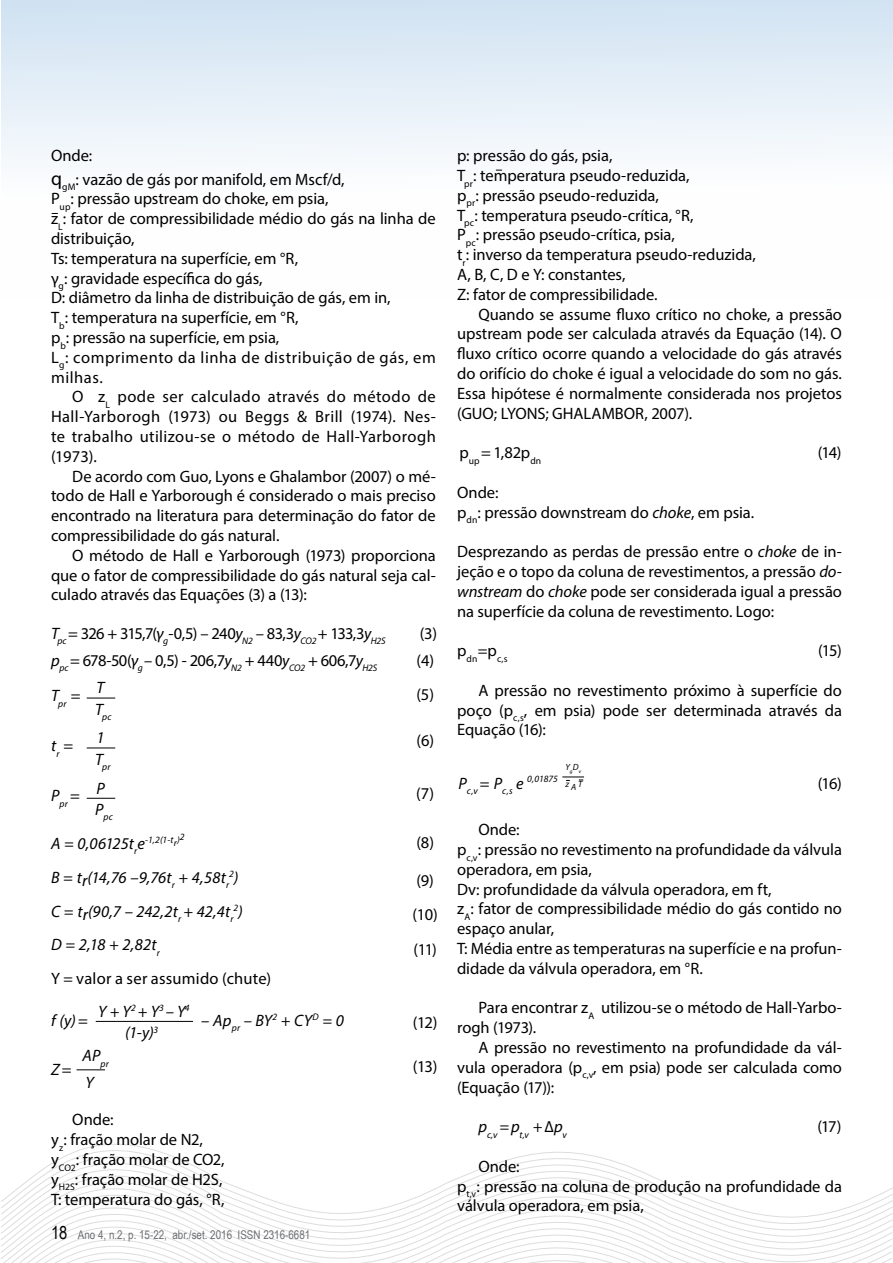
<style>
.page{position:relative;width:893px;height:1263px;background:#fff}
.page>*{position:absolute;margin:0;border:0;box-sizing:border-box;transform-origin:0 0}
.t1{font:16.5px/19.8px "Myriad Pro";letter-spacing:-.005em;color:#000}
.t2{font:italic 16.5px "Myriad Pro";letter-spacing:.01em;color:#000}
.t3{font:16.5px "Myriad Pro";letter-spacing:-.055em;color:#000}
.t4{font:16.5px/33.9px "Myriad Pro";letter-spacing:.015em;color:#000}
.t5{font:12px "Arial Narrow";color:#6d6e71}
.t6{font:italic 9.6px "Myriad Pro";letter-spacing:.035em;color:#000}
.t7{font:9.6px "Myriad Pro";color:#000}
.t8{font:italic 9px/17.1px "Myriad Pro";color:#000}
.s1{font-size:19.5px}
.s2{font-style:italic}
.s3{font-style:normal}
.s4{font-size:16.5px}
.s5{font-size:18px;color:#000}
.s6{font-style:normal;font-size:16.5px}
</style>
<div class="page">
<svg style="left:40px;top:1164px;width:601px;height:7px"></svg>
<svg style="left:32px;top:1171px;width:622px;height:6px"></svg>
<svg style="left:23px;top:1177px;width:645px;height:7px"></svg>
<svg style="left:15px;top:1184px;width:878px;height:6px"></svg>
<svg style="left:8px;top:1190px;width:885px;height:6px"></svg>
<svg style="left:1px;top:1196px;width:892px;height:37px"></svg>
<svg style="left:1px;top:1203px;width:891px;height:6px"></svg>
<svg style="left:1px;top:1209px;width:891px;height:6px"></svg>
<svg style="left:1px;top:1215px;width:891px;height:48px"></svg>
<div style="left:1px;top:0;width:891px;height:298px;background:linear-gradient(to bottom,#d6e5f3,#fff)"></div>
<svg style="left:562px;top:777px;width:22px;height:4px"></svg>
<svg style="left:87px;top:698px;width:28px;height:1px"></svg>
<svg style="left:87px;top:748px;width:28px;height:1px"></svg>
<svg style="left:87px;top:798px;width:28px;height:1px"></svg>
<hr style="left:96px;top:1021px;width:97px;height:1px;background:#000">
<svg style="left:77px;top:1069px;width:28px;height:1px"></svg>
<p class="t1" style="left:51px;top:144px;width:295px;line-height:23.4px">Onde:<br><span class="s1">q</span><sub>gM</sub>: vazão de gás por manifold, em Mscf/d,</p>
<p class="t1" style="left:51px;top:189px;width:386px">P<sub>up</sub>: pressão upstream do choke, em psia,<br>z<sub>L</sub>: fator de compressibilidade médio do gás na linha de distribuição,<br>Ts: temperatura na superfície, em °R,<br>γ<sub>g</sub>: gravidade específica do gás,<br>D: diâmetro da linha de distribuição de gás, em in,<br>T<sub>b</sub>: temperatura na superfície, em °R,<br>p<sub>b</sub>: pressão na superfície, em psia,<br>L<sub>g</sub>: comprimento da linha de distribuição de gás, em milhas.</p>
<p class="t1" style="left:51px;top:387px;width:386px;text-align:justify;text-indent:21px">O z<sub>L</sub> pode ser calculado através do método de Hall-Yarborogh (1973) ou Beggs &amp; Brill (1974). Nes&shy;te trabalho utilizou-se o método de Hall-Yarborogh (1973).</p>
<p class="t1" style="left:51px;top:466px;width:386px;text-align:justify;text-indent:21px">De acordo com Guo, Lyons e Ghalambor (2007) o mé&shy;todo de Hall e Yarborough é considerado o mais preciso encontrado na literatura para determinação do fator de compressibilidade do gás natural.</p>
<p class="t1" style="left:51px;top:545px;width:386px;text-align:justify;text-indent:21px">O método de Hall e Yarborough (1973) proporciona que o fator de compressibilidade do gás natural seja cal&shy;culado através das Equações (3) a (13):</p>
<p class="t3" style="left:51px;top:623px;width:336px"><span class="s2">T</span><sub>pc</sub> = 326 + 315,7(<span class="s2">γ</span><sub>g</sub>-0,5) – 240<span class="s2">y</span><sub>N2</sub> – 83,3<span class="s2">y</span><sub>CO2</sub> + 133,3<span class="s2">y</span><sub>H2S</sub></p>
<p class="t1" style="left:420px;top:623px;width:19px">(3)</p>
<p class="t1" style="left:51px;top:650px;width:328px"><span class="s2">p</span><sub>pc</sub> = 678-50(<span class="s2">γ</span><sub>g</sub> – 0,5) - 206,7<span class="s2">y</span><sub>N2</sub> + 440<span class="s2">y</span><sub>CO2</sub> + 606,7<span class="s2">y</span><sub>H2S</sub></p>
<p class="t1" style="left:417px;top:650px;width:19px">(4)</p>
<p class="t6" style="left:51px;top:698px;width:31px"><sup>T</sup>pr <sup>=</sup></p>
<p class="t2" style="left:51px;top:735px;width:24px">t<sub>r</sub> <span class="s3">=</span></p>
<p class="t6" style="left:51px;top:798px;width:30px"><sup>P</sup>pr <sup>=</sup></p>
<p class="t2" style="left:97px;top:678px;width:9px">T</p>
<p class="t2" style="left:97px;top:728px;width:10px">1</p>
<p class="t2" style="left:97px;top:778px;width:10px">P</p>
<p class="t1" style="left:416px;top:684px;width:19px">(5)</p>
<p class="t1" style="left:416px;top:730px;width:19px">(6)</p>
<p class="t1" style="left:416px;top:783px;width:20px">(7)</p>
<p class="t1" style="left:416px;top:832px;width:19px">(8)</p>
<p class="t1" style="left:413px;top:863px;width:27px;line-height:34.5px">(9) (10) (11)</p>
<p class="t6" style="left:95px;top:711px;width:18px"><sup>T</sup>pc</p>
<p class="t6" style="left:95px;top:761px;width:17px"><sup>T</sup>pr</p>
<p class="t6" style="left:95px;top:811px;width:19px"><sup>P</sup>pc</p>
<p class="t6" style="left:51px;top:834px;width:135px"><span class="s4">A = 0,06125t</span>r<span class="s4">e</span>-1,2(1-tr)2</p>
<p class="t2" style="left:51px;top:867px;width:180px">B = tr(14,76 –9,76t<sub>r</sub> + 4,58t<sub>r</sub></p>
<p class="t6" style="left:229px;top:868px;width:11px">2<span class="s4">)</span></p>
<p class="t2" style="left:51px;top:901px;width:184px">C = tr(90,7 – 242,2t<sub>r</sub> + 42,4t<sub>r</sub></p>
<p class="t6" style="left:233px;top:902px;width:11px">2<span class="s4">)</span></p>
<p class="t4" style="left:51px;top:928px;width:222px"><span class="s2">D = 2,18 + 2,82t</span><sub>r<br></sub>Y <span class="s2">=</span> valor a ser assumido (chute)</p>
<p class="t2" style="left:51px;top:1010px;width:38px">f (y)<span class="s3">=</span></p>
<p class="t2" style="left:98px;top:1001px;width:93px">Y + Y<sup>2</sup> + Y<sup>3</sup> – Y<sup>4</sup></p>
<p class="t2" style="left:125px;top:1022px;width:35px">(1-y)<sup>3</sup></p>
<p class="t2" style="left:51px;top:1059px;width:22px">Z<span class="s3">=</span></p>
<p class="t2" style="left:82px;top:1045px;width:28px">AP<sub>pr</sub></p>
<p class="t2" style="left:86px;top:1072px;width:10px">Y</p>
<p class="t2" style="left:201px;top:1010px;width:144px">– Ap<sub>pr</sub> – BY<sup>2</sup> + CY<sup>D</sup> = 0</p>
<p class="t1" style="left:51px;top:1110px;width:175px;text-indent:21px">Onde:<br>y<sub>z</sub>: fração molar de N2, y<sub>CO2</sub>: fração molar de CO2, y<sub>H2S</sub>: fração molar de H2S,<br>T: temperatura do gás, °R,</p>
<p class="t5" style="left:51px;top:1225px;width:261px"><span class="s5">18</span> Ano 4, n.2, p. 15-22, abr./set. 2016 ISSN 2316-6681</p>
<p class="t1" style="left:413px;top:1012px;width:26px">(12)</p>
<p class="t1" style="left:413px;top:1056px;width:26px">(13)</p>
<p class="t1" style="left:457px;top:145px;width:300px">p: pressão do gás, psia,<br>T<sub>pr</sub>: temperatura pseudo-reduzida,<br>p<sub>pr</sub>: pressão pseudo-reduzida,<br>T<sub>pc</sub>: temperatura pseudo-crítica, °R,<br>P<sub>pc</sub>: pressão pseudo-crítica, psia,<br>t<sub>r</sub>: inverso da temperatura pseudo-reduzida, A, B, C, D e Y: constantes,<br>Z: fator de compressibilidade.</p>
<p class="t1" style="left:457px;top:304px;width:386px;text-align:justify;text-indent:21px">Quando se assume fluxo crítico no choke, a pressão upstream pode ser calculada através da Equação (14). O fluxo crítico ocorre quando a velocidade do gás através do orifício do choke é igual a velocidade do som no gás.<br>Essa hipótese é normalmente considerada nos projetos (GUO; LYONS; GHALAMBOR, 2007).</p>
<p class="t1" style="left:459px;top:443px;width:83px">p<sub>up</sub> = 1,82p<sub>dn</sub></p>
<p class="t1" style="left:818px;top:443px;width:25px">(14)</p>
<p class="t1" style="left:457px;top:482px;width:299px">Onde:<br>p<sub>dn</sub>: pressão downstream do <span class="s2">choke</span>, em psia.</p>
<p class="t1" style="left:457px;top:542px;width:386px;text-align:justify">Desprezando as perdas de pressão entre o <span class="s2">choke</span> de in&shy;jeção e o topo da coluna de revestimentos, a pressão <span class="s2">do&shy;wnstream</span> do <span class="s2">choke</span> pode ser considerada igual a pressão na superfície da coluna de revestimento. Logo:</p>
<p class="t7" style="left:457px;top:653px;width:52px"><sup>p</sup>dn<sup>=p</sup>c,s</p>
<p class="t1" style="left:818px;top:641px;width:25px">(15)</p>
<p class="t1" style="left:457px;top:680px;width:386px;text-align:justify;text-indent:21px">A pressão no revestimento próximo à superfície do poço (p<sub>c,s</sub>, em psia) pode ser determinada através da Equação (16):</p>
<p class="t6" style="left:459px;top:772px;width:101px"><span class="s4">P</span>c,v <span class="s6">=</span> <span class="s4">P</span>c,s <span class="s4">e</span> 0,01875</p>
<p class="t8" style="left:565px;top:758px;width:19px">Y<sub>g</sub>D<sub>v </sub>z A T</p>
<p class="t1" style="left:818px;top:773px;width:26px">(16)</p>
<p class="t1" style="left:457px;top:819px;width:386px;text-indent:21px">Onde:<br>p<sub>c,v</sub>: pressão no revestimento na profundidade da válvula operadora, em psia,<br>Dv: profundidade da válvula operadora, em ft,<br>z<sub>A</sub>: fator de compressibilidade médio do gás contido no espaço anular,<br>T: Média entre as temperaturas na superfície e na profun&shy;didade da válvula operadora, em °R.</p>
<p class="t1" style="left:457px;top:998px;width:386px;text-indent:21px">Para encontrar z<sub>A</sub> utilizou-se o método de Hall-Yarbo&shy;rogh (1973).</p>
<p class="t1" style="left:457px;top:1037px;width:386px;text-align:justify;text-indent:21px">A pressão no revestimento na profundidade da vál&shy;vula operadora (p<sub>c,v</sub>, em psia) pode ser calculada como (Equação (17)):</p>
<p class="t6" style="left:478px;top:1128px;width:90px"><sup>p</sup>c,v <sup>=</sup> <sup>p</sup>t,v <sup>+</sup> <sup>∆</sup><sup>p</sup>v</p>
<p class="t1" style="left:817px;top:1116px;width:25px">(17)</p>
<p class="t1" style="left:457px;top:1156px;width:386px;text-indent:21px">Onde:<br>p<sub>t,v</sub>: pressão na coluna de produção na profundidade da válvula operadora, em psia,</p>
</div>
